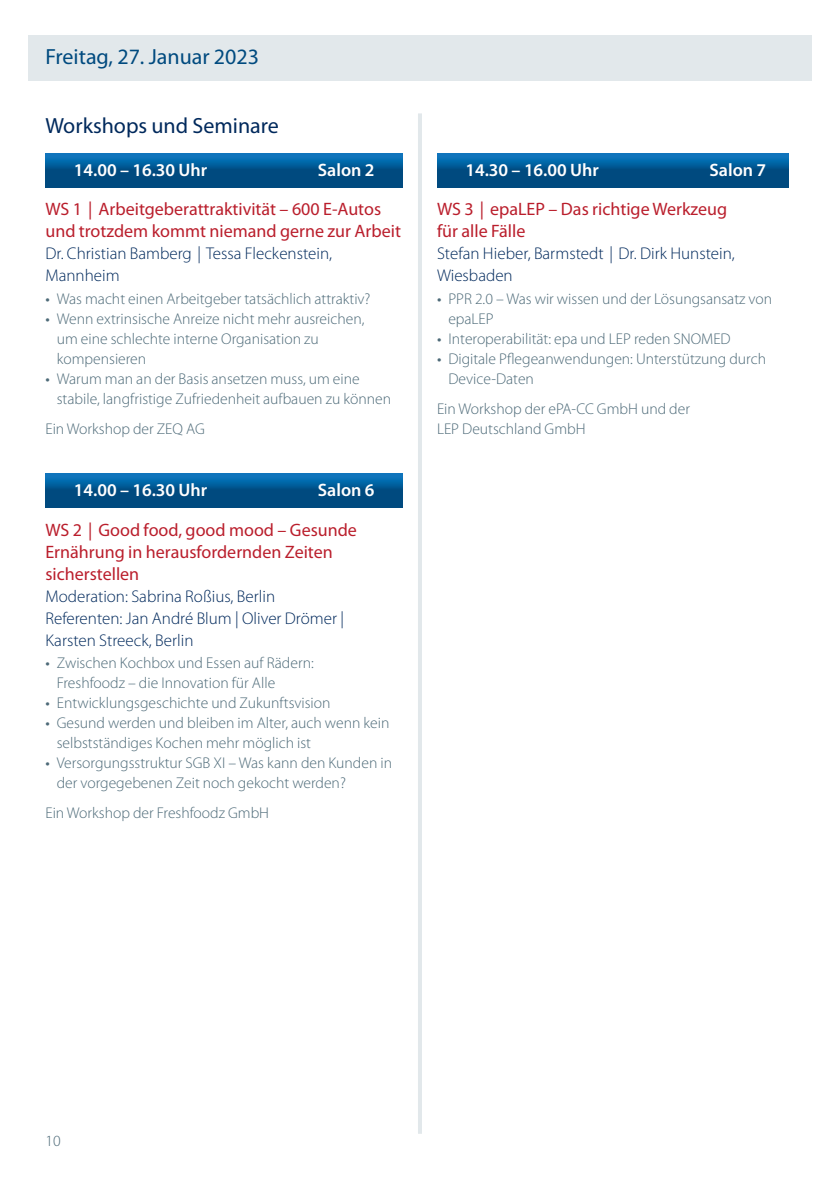
<style>
.page{position:relative;width:840px;height:1191px;background:#fff}
.page>*{position:absolute;margin:0;border:0;box-sizing:border-box;transform-origin:0 0}
.t1{font:22px "Myriad Pro";color:#004a7f}
.t2{font:22px "Myriad Pro";color:#00295c}
.t3{font:18px/22px "Myriad Pro";color:#ba1e2c}
.t4{font:600 18px "Myriad Pro";color:#fff}
.t5{font:300 17px/22px "Myriad Pro";color:#00295c}
.t6{font:300 15.6px/20px "Myriad Pro";color:#4d6a78}
.s1{font-weight:400}
</style>
<div class="page">
<hr style="left:418px;top:113px;width:4px;height:1020px;background:#e2e8eb">
<div style="left:28px;top:35px;width:783px;height:45px;background:#e2e8eb"></div>
<svg style="left:45px;top:153px;width:358px;height:34px;background:#025892"></svg>
<svg style="left:437px;top:153px;width:351px;height:34px;background:#025892"></svg>
<svg style="left:45px;top:473px;width:358px;height:34px;background:#025893"></svg>
<h1 class="t1" style="left:45px;top:45px;width:215px">Freitag, 27. Januar 2023</h1>
<h1 class="t2" style="left:45px;top:114px;width:235px">Workshops und Seminare</h1>
<p class="t4" style="left:74px;top:160px;width:135px">14.00 – 16.30 Uhr</p>
<p class="t4" style="left:318px;top:160px;width:58px">Salon 2</p>
<p class="t3" style="left:45px;top:199px;width:357px">WS 1 | Arbeitgeberattraktivität – 600 E-Autos und trotzdem kommt niemand gerne zur Arbeit</p>
<p class="t5" style="left:45px;top:243px;width:288px">Dr. Christian Bamberg | Tessa Fleckenstein,<br>Mannheim</p>
<p class="t6" style="left:45px;top:288px;width:326px"><span class="s1">•</span> Was macht einen Arbeitgeber tatsächlich attraktiv?</p>
<p class="t6" style="left:57px;top:308px;width:309px;text-indent:-11px"><span class="s1">•</span> Wenn extrinsische Anreize nicht mehr ausreichen, um eine schlechte interne Organisation zu kompensieren</p>
<p class="t6" style="left:57px;top:368px;width:336px;text-indent:-11px"><span class="s1">•</span> Warum man an der Basis ansetzen muss, um eine stabile, langfristige Zufriedenheit aufbauen zu können</p>
<p class="t6" style="left:45px;top:418px;width:161px">Ein Workshop der ZEQ AG</p>
<p class="t4" style="left:74px;top:480px;width:135px">14.00 – 16.30 Uhr</p>
<p class="t4" style="left:318px;top:480px;width:58px">Salon 6</p>
<p class="t3" style="left:45px;top:519px;width:313px">WS 2 | Good food, good mood – Gesunde<br>Ernährung in herausfordernden Zeiten sicherstellen</p>
<p class="t5" style="left:45px;top:585px;width:300px">Moderation: Sabrina Roßius, Berlin<br>Referenten: Jan André Blum | Oliver Drömer |<br>Karsten Streeck, Berlin</p>
<p class="t6" style="left:57px;top:652px;width:258px;text-indent:-11px"><span class="s1">•</span> Zwischen Kochbox und Essen auf Rädern:<br>Freshfoodz – die Innovation für Alle</p>
<p class="t6" style="left:45px;top:692px;width:286px"><span class="s1">•</span> Entwicklungsgeschichte und Zukunftsvision</p>
<p class="t6" style="left:57px;top:712px;width:334px;text-indent:-11px"><span class="s1">•</span> Gesund werden und bleiben im Alter, auch wenn kein selbstständiges Kochen mehr möglich ist</p>
<p class="t6" style="left:57px;top:752px;width:336px;text-indent:-11px"><span class="s1">•</span> Versorgungsstruktur SGB XI – Was kann den Kunden in der vorgegebenen Zeit noch gekocht werden?</p>
<p class="t6" style="left:45px;top:802px;width:225px">Ein Workshop der Freshfoodz GmbH</p>
<p class="t4" style="left:465px;top:160px;width:135px">14.30 – 16.00 Uhr</p>
<p class="t4" style="left:709px;top:160px;width:58px">Salon 7</p>
<p class="t3" style="left:437px;top:199px;width:291px">WS 3 | epaLEP – Das richtige Werkzeug für alle Fälle</p>
<p class="t5" style="left:437px;top:243px;width:299px">Stefan Hieber, Barmstedt | Dr. Dirk Hunstein,<br>Wiesbaden</p>
<p class="t6" style="left:448px;top:288px;width:325px;text-indent:-11px"><span class="s1">•</span> PPR 2.0 – Was wir wissen und der Lösungsansatz von epaLEP</p>
<p class="t6" style="left:437px;top:328px;width:295px"><span class="s1">•</span> Interoperabilität: epa und LEP reden SNOMED</p>
<p class="t6" style="left:448px;top:348px;width:319px;text-indent:-11px"><span class="s1">•</span> Digitale Pflegeanwendungen: Unterstützung durch<br>Device-Daten</p>
<p class="t6" style="left:437px;top:398px;width:254px">Ein Workshop der ePA-CC GmbH und der<br>LEP Deutschland GmbH</p>
<p class="t6" style="left:45px;top:1130px;width:17px">10</p>
</div>
